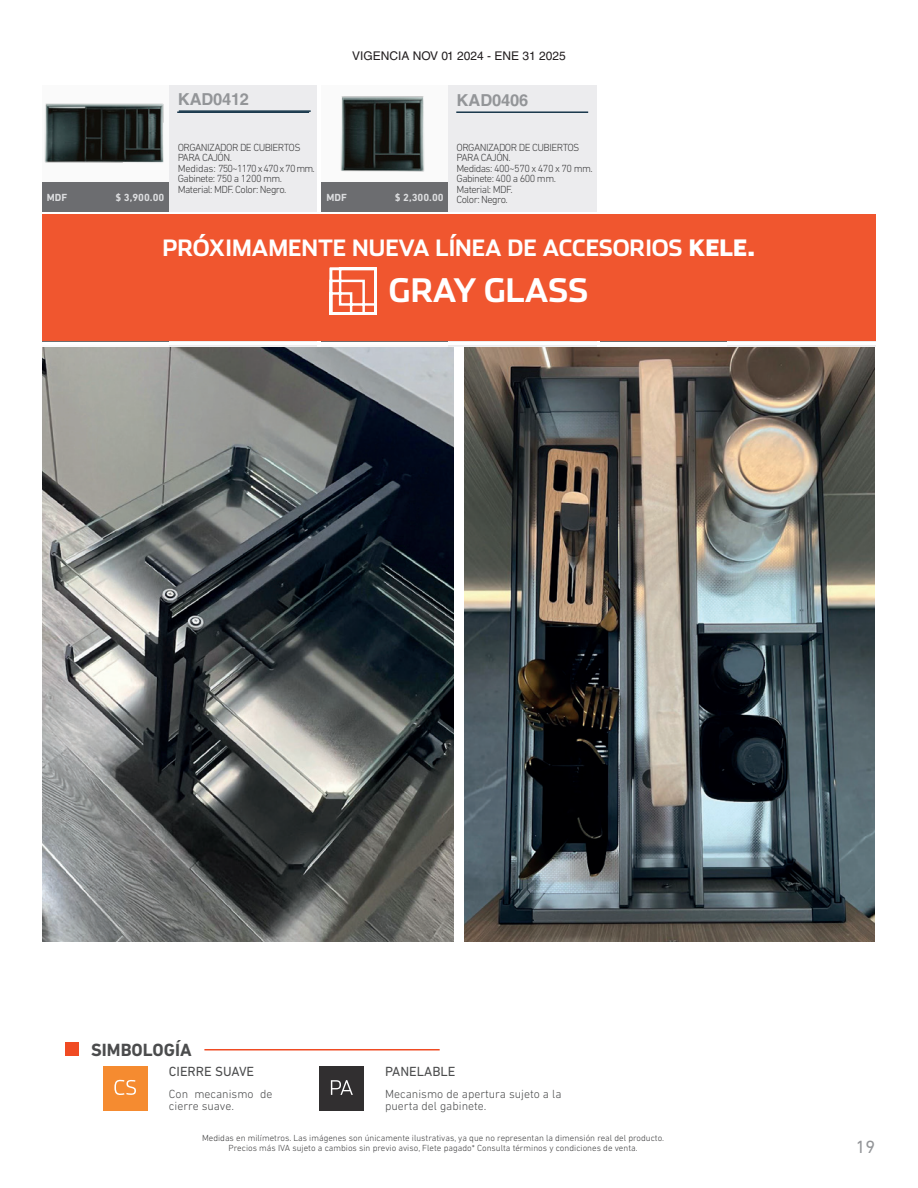
<style>
.page{position:relative;width:918px;height:1188px;background:#fff}
.page>*{position:absolute;margin:0;border:0;box-sizing:border-box;transform-origin:0 0}
.t1{font:700 32.4px "Stainless";letter-spacing:-.01em;color:#fff}
.t2{font:700 22.5px "Stainless";color:#fff}
.t3{font:700 18px "DIN Next LT Pro";color:#4b4c4d}
.t4{font:18px "DIN Next LT Pro";color:#939598}
.t5{font:700 16.5px "Helvetica LT Std";letter-spacing:-.01em;color:#939598}
.t6{font:13.5px "DIN Next LT Pro";color:#4b4c4d}
.t7{font:300 12px/12px "DIN Next LT Pro";color:#4b4c4d}
.t8{font:12px "Helvetica LT Std";color:#231f20}
.t9{font:300 10.5px/10.5px "DIN Next LT Pro";letter-spacing:-.05em;color:#3e3e3f}
.t10{font:700 10.5px "DIN Next LT Pro";color:#dcdddf}
.t11{font:300 9px/10.5px "DIN Next LT Pro";color:#3e3e3f;text-align:center}
.s1{font-weight:900}
</style>
<div class="page">
<div style="left:322px;top:85px;width:274px;height:126px;background:#ececee"></div>
<div style="left:43px;top:85px;width:274px;height:126px;background:#ececee"></div>
<div style="left:322px;top:85px;width:126px;height:126px;background:#fafafa"></div>
<div style="left:43px;top:85px;width:126px;height:126px;background:#fafafa"></div>
<div style="left:43px;top:312px;width:126px;height:30px;background:#6c6d70"></div>
<div style="left:322px;top:182px;width:126px;height:29px;background:#6c6d70"></div>
<div style="left:43px;top:182px;width:126px;height:29px;background:#6c6d70"></div>
<div style="left:322px;top:312px;width:126px;height:30px;background:#6c6d70"></div>
<div style="left:601px;top:312px;width:126px;height:30px;background:#6c6d70"></div>
<hr style="left:177px;top:111px;width:132px;height:2px;background:#18374b">
<hr style="left:456px;top:111px;width:132px;height:2px;background:#18374b">
<div style="left:27px;top:347px;width:857px;height:778px;background:#fff;border:2px solid #fff"></div>
<hr style="left:179px;top:110px;width:132px;height:2px;background:#18374b">
<hr style="left:204px;top:1049px;width:236px;height:1px;background:#f04b23">
<div style="left:66px;top:1043px;width:13px;height:13px;background:#f04b23"></div>
<div style="left:103px;top:1066px;width:45px;height:44px;background:#f58b30"></div>
<svg style="left:114px;top:1080px;width:22px;height:15px"></svg>
<div style="left:319px;top:1066px;width:45px;height:44px;background:#312f30"></div>
<svg style="left:331px;top:1080px;width:22px;height:15px"></svg>
<div style="left:42px;top:214px;width:834px;height:127px;background:#f0562f"></div>
<img style="left:341px;top:96px;width:83px;height:76px">
<img style="left:44px;top:103px;width:120px;height:60px">
<svg style="left:329px;top:267px;width:48px;height:48px"></svg>
<img style="left:43px;top:348px;width:410px;height:594px">
<img style="left:464px;top:348px;width:410px;height:594px">
<p class="t10" style="left:47px;top:192px;width:22px">MDF</p>
<h3 class="t5" style="left:178px;top:89px;width:73px">KAD0412</h3>
<p class="t8" style="left:352px;top:49px;width:215px">VIGENCIA NOV 01 2024 - ENE 31 2025</p>
<h3 class="t5" style="left:457px;top:90px;width:73px">KAD0406</h3>
<p class="t9" style="left:178px;top:142px;width:139px">ORGANIZADOR DE CUBIERTOS<br>PARA CAJÓN.<br>Medidas: 750~1170 x 470 x 70 mm.<br>Gabinete: 750 a 1200 mm.<br>Material: MDF. Color: Negro.</p>
<p class="t10" style="left:116px;top:192px;width:50px">$ 3,900.00</p>
<p class="t10" style="left:395px;top:192px;width:50px">$ 2,300.00</p>
<p class="t10" style="left:327px;top:192px;width:22px">MDF</p>
<p class="t9" style="left:457px;top:142px;width:138px">ORGANIZADOR DE CUBIERTOS<br>PARA CAJÓN.<br>Medidas: 400~570 x 470 x 70 mm.<br>Gabinete: 400 a 600 mm.<br>Material: MDF.<br>Color: Negro.</p>
<h2 class="t2" style="left:162px;top:234px;width:595px">PRÓXIMAMENTE NUEVA LÍNEA DE ACCESORIOS <span class="s1">KELE.</span></h2>
<h1 class="t1" style="left:389px;top:270px;width:201px">GRAY GLASS</h1>
<h3 class="t3" style="left:91px;top:1039px;width:102px">SIMBOLOGÍA</h3>
<p class="t7" style="left:169px;top:1088px;width:105px">Con mecanismo de cierre suave.</p>
<p class="t6" style="left:169px;top:1064px;width:87px">CIERRE SUAVE</p>
<p class="t6" style="left:385px;top:1064px;width:72px">PANELABLE</p>
<p class="t7" style="left:385px;top:1088px;width:178px">Mecanismo de apertura sujeto a la puerta del gabinete.</p>
<p class="t11" style="left:202px;top:1133px;width:464px">Medidas en milímetros. Las imágenes son únicamente ilustrativas, ya que no representan la dimensión real del producto.<br>Precios más IVA sujeto a cambios sin previo aviso, Flete pagado* Consulta términos y condiciones de venta.</p>
<h3 class="t4" style="left:856px;top:1136px;width:21px">19</h3>
</div>
